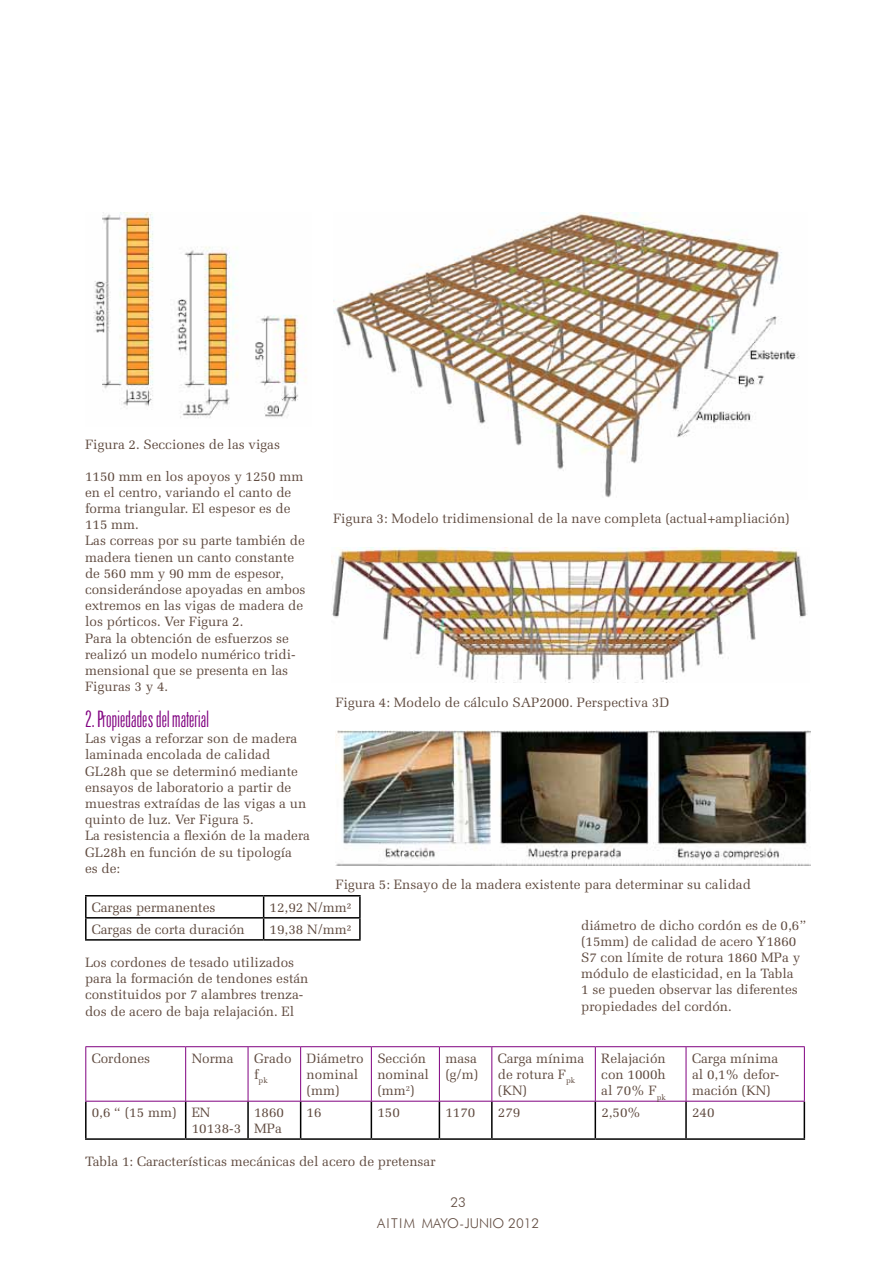
<style>
.page{position:relative;width:893px;height:1263px;background:#fff}
.page>*{position:absolute;margin:0;border:0;box-sizing:border-box;transform-origin:0 0}
.t1{font:21px "Arizona";color:#800080}
.t2{font:13.5px/16.2px "Melior LT Std";color:#604b40}
.t3{font:300 13.5px/20.2px "Futura BT";color:#604b40;text-align:center}
.t4{font:7.8px "Melior LT Std";color:#604b40}
</style>
<div class="page">
<hr style="left:85px;top:895px;width:179px;height:1px;background:#000">
<hr style="left:85px;top:896px;width:2px;height:21px;background:#000">
<hr style="left:264px;top:895px;width:97px;height:1px;background:#000">
<hr style="left:359px;top:896px;width:2px;height:21px;background:#000">
<hr style="left:85px;top:917px;width:179px;height:1px;background:#000">
<hr style="left:85px;top:918px;width:2px;height:21px;background:#000">
<hr style="left:264px;top:917px;width:97px;height:1px;background:#000">
<svg style="left:263px;top:896px;width:1px;height:43px"></svg>
<hr style="left:359px;top:918px;width:2px;height:21px;background:#000">
<hr style="left:85px;top:939px;width:179px;height:2px;background:#000">
<hr style="left:264px;top:939px;width:97px;height:2px;background:#000">
<img style="left:93px;top:213px;width:213px;height:205px">
<img style="left:333px;top:213px;width:466px;height:285px">
<img style="left:332px;top:548px;width:475px;height:135px">
<img style="left:335px;top:730px;width:475px;height:135px">
<hr style="left:85px;top:1101px;width:2px;height:37px;background:#000">
<hr style="left:185px;top:1101px;width:1px;height:37px;background:#000">
<hr style="left:247px;top:1101px;width:2px;height:37px;background:#000">
<hr style="left:300px;top:1101px;width:1px;height:37px;background:#000">
<hr style="left:371px;top:1101px;width:1px;height:37px;background:#000">
<hr style="left:439px;top:1101px;width:1px;height:37px;background:#000">
<hr style="left:491px;top:1101px;width:2px;height:37px;background:#000">
<hr style="left:595px;top:1101px;width:1px;height:37px;background:#000">
<hr style="left:685px;top:1101px;width:2px;height:37px;background:#000">
<hr style="left:804px;top:1101px;width:1px;height:37px;background:#000">
<hr style="left:85px;top:1138px;width:101px;height:2px;background:#000">
<hr style="left:186px;top:1138px;width:62px;height:2px;background:#000">
<hr style="left:248px;top:1138px;width:53px;height:2px;background:#000">
<hr style="left:301px;top:1138px;width:70px;height:2px;background:#000">
<hr style="left:371px;top:1138px;width:68px;height:2px;background:#000">
<hr style="left:439px;top:1138px;width:53px;height:2px;background:#000">
<hr style="left:492px;top:1138px;width:103px;height:2px;background:#000">
<hr style="left:595px;top:1138px;width:91px;height:2px;background:#000">
<hr style="left:686px;top:1138px;width:119px;height:2px;background:#000">
<hr style="left:85px;top:1046px;width:101px;height:1px;background:#800080">
<hr style="left:85px;top:1047px;width:1px;height:54px;background:#800080">
<hr style="left:186px;top:1046px;width:62px;height:1px;background:#800080">
<hr style="left:185px;top:1047px;width:1px;height:54px;background:#800080">
<hr style="left:248px;top:1046px;width:53px;height:1px;background:#800080">
<hr style="left:248px;top:1047px;width:1px;height:54px;background:#800080">
<hr style="left:301px;top:1046px;width:70px;height:1px;background:#800080">
<hr style="left:300px;top:1047px;width:1px;height:54px;background:#800080">
<hr style="left:371px;top:1046px;width:68px;height:1px;background:#800080">
<hr style="left:371px;top:1047px;width:1px;height:54px;background:#800080">
<hr style="left:439px;top:1046px;width:53px;height:1px;background:#800080">
<hr style="left:439px;top:1047px;width:1px;height:54px;background:#800080">
<hr style="left:492px;top:1046px;width:103px;height:1px;background:#800080">
<hr style="left:491px;top:1047px;width:1px;height:54px;background:#800080">
<hr style="left:595px;top:1046px;width:91px;height:1px;background:#800080">
<hr style="left:595px;top:1047px;width:1px;height:54px;background:#800080">
<hr style="left:686px;top:1046px;width:119px;height:1px;background:#800080">
<hr style="left:686px;top:1047px;width:1px;height:54px;background:#800080">
<hr style="left:804px;top:1047px;width:1px;height:54px;background:#800080">
<hr style="left:85px;top:1101px;width:101px;height:1px;background:#800080">
<hr style="left:186px;top:1101px;width:62px;height:1px;background:#800080">
<hr style="left:248px;top:1101px;width:53px;height:1px;background:#800080">
<hr style="left:301px;top:1101px;width:70px;height:1px;background:#800080">
<hr style="left:371px;top:1101px;width:68px;height:1px;background:#800080">
<hr style="left:439px;top:1101px;width:53px;height:1px;background:#800080">
<hr style="left:492px;top:1101px;width:103px;height:1px;background:#800080">
<hr style="left:595px;top:1101px;width:91px;height:1px;background:#800080">
<hr style="left:686px;top:1101px;width:119px;height:1px;background:#800080">
<p class="t2" style="left:85px;top:436px;width:196px">Figura 2. Secciones de las vigas</p>
<p class="t2" style="left:85px;top:468px;width:222px">1150 mm en los apoyos y 1250 mm en el centro, variando el canto de forma triangular. El espesor es de<br>115 mm.<br>Las correas por su parte también de madera tienen un canto constante de 560 mm y 90 mm de espesor, considerándose apoyadas en ambos extremos en las vigas de madera de los pórticos. Ver Figura 2.<br>Para la obtención de esfuerzos se realizó un modelo numérico tridi&shy;mensional que se presenta en las<br>Figuras 3 y 4.</p>
<h1 class="t1" style="left:85px;top:706px;width:126px">2. Propiedades del material</h1>
<p class="t2" style="left:85px;top:730px;width:226px">Las vigas a reforzar son de madera laminada encolada de calidad<br>GL28h que se determinó mediante ensayos de laboratorio a partir de muestras extraídas de las vigas a un quinto de luz. Ver Figura 5.<br>La resistencia a flexión de la madera<br>GL28h en función de su tipología<br>es de:</p>
<p class="t2" style="left:92px;top:899px;width:125px">Cargas permanentes</p>
<p class="t2" style="left:270px;top:899px;width:83px">12,92 N/mm²</p>
<p class="t2" style="left:92px;top:921px;width:155px">Cargas de corta duración</p>
<p class="t2" style="left:270px;top:921px;width:83px">19,38 N/mm²</p>
<p class="t2" style="left:85px;top:954px;width:225px">Los cordones de tesado utilizados para la formación de tendones están constituidos por 7 alambres trenza&shy;dos de acero de baja relajación. El</p>
<p class="t2" style="left:333px;top:511px;width:458px">Figura 3: Modelo tridimensional de la nave completa (actual+ampliación)</p>
<p class="t2" style="left:335px;top:695px;width:335px">Figura 4: Modelo de cálculo SAP2000. Perspectiva 3D</p>
<p class="t2" style="left:335px;top:876px;width:417px">Figura 5: Ensayo de la madera existente para determinar su calidad</p>
<p class="t2" style="left:581px;top:917px;width:227px">diámetro de dicho cordón es de 0,6” (15mm) de calidad de acero Y1860<br>S7 con límite de rotura 1860 MPa y módulo de elasticidad, en la Tabla<br>1 se pueden observar las diferentes propiedades del cordón.</p>
<p class="t2" style="left:92px;top:1050px;width:60px">Cordones</p>
<p class="t2" style="left:192px;top:1050px;width:44px">Norma</p>
<p class="t2" style="left:254px;top:1050px;width:39px">Grado</p>
<p class="t4" style="left:254px;top:1076px;width:15px"><sup>f</sup>pk</p>
<p class="t2" style="left:307px;top:1050px;width:58px">Diámetro nominal (mm)</p>
<p class="t2" style="left:377px;top:1050px;width:53px">Sección nominal (mm<sup>2</sup>)</p>
<p class="t2" style="left:445px;top:1050px;width:34px">masa (g/m)</p>
<p class="t2" style="left:498px;top:1050px;width:88px">Carga mínima de rotura F<sub>pk </sub>(KN)</p>
<p class="t2" style="left:601px;top:1050px;width:66px;text-align:justify">Relajación con 1000h al 70% F<sub>pk</sub></p>
<p class="t2" style="left:692px;top:1050px;width:89px;text-align:justify">Carga mínima al 0,1% defor&shy;mación (KN)</p>
<p class="t2" style="left:192px;top:1104px;width:51px;text-indent:-100px">0,6 “ (15 mm) EN<br>10138-3</p>
<p class="t2" style="left:254px;top:1104px;width:32px">1860<br>MPa</p>
<p class="t2" style="left:307px;top:1104px;width:17px">16</p>
<p class="t2" style="left:377px;top:1104px;width:24px">150</p>
<p class="t2" style="left:445px;top:1104px;width:32px">1170</p>
<p class="t2" style="left:498px;top:1104px;width:24px">279</p>
<p class="t2" style="left:601px;top:1104px;width:41px">2,50%</p>
<p class="t2" style="left:692px;top:1104px;width:24px">240</p>
<p class="t2" style="left:85px;top:1153px;width:352px">Tabla 1: Características mecánicas del acero de pretensar</p>
<p class="t3" style="left:377px;top:1192px;width:164px">23<br>AI TI M MAYO-JUNIO 2012</p>
</div>
